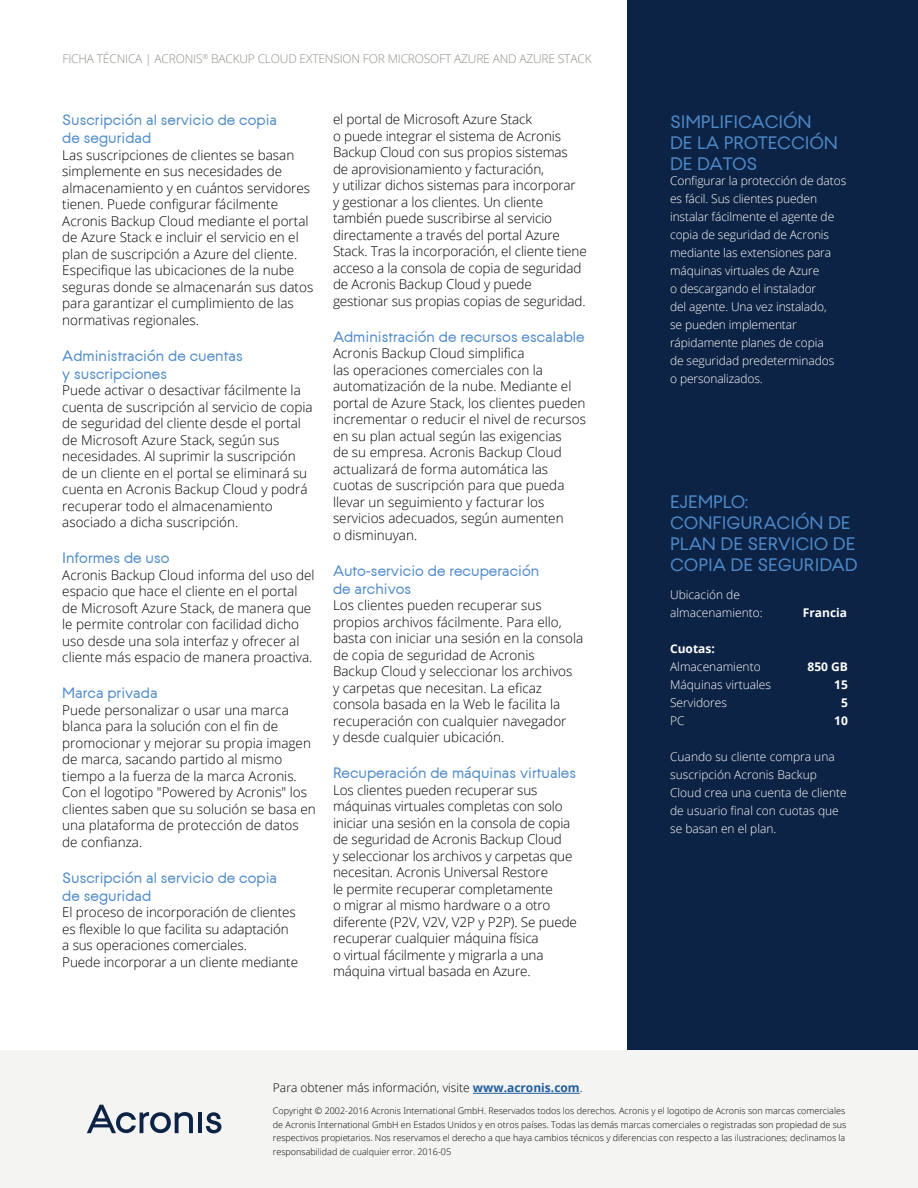
<style>
.page{position:relative;width:918px;height:1188px;background:#fff}
.page>*{position:absolute;margin:0;border:0;box-sizing:border-box;transform-origin:0 0}
.t1{font:18px/21px "Acronis";color:#4e8ac9}
.t2{font:15px/18px "Acronis";color:#4e8ac9}
.t3{font:300 13.5px/16.5px "Open Sans";color:#000}
.t4{font:300 12px/18px "Open Sans";letter-spacing:-.01em;color:#fff}
.t5{font:300 12px "Open Sans";letter-spacing:-.015em;color:#918e88}
.t6{font:300 12px "Open Sans";color:#000}
.t7{font:700 12px "Open Sans";color:#fff}
.t8{font:300 9px/13.5px "Open Sans";color:#000}
.s1{font-weight:700;color:#215e9e}
</style>
<div class="page">
<div style="left:627px;top:0;width:291px;height:1188px;background:#0d2345"></div>
<div style="left:0;top:1050px;width:918px;height:138px;background:#f4f4f3"></div>
<hr style="left:473px;top:1093px;width:107px;height:1px;background:#215e9e">
<hr style="left:198px;top:1113px;width:4px;height:20px;background:#0d2345">
<svg style="left:206px;top:1112px;width:16px;height:21px"></svg>
<svg style="left:87px;top:1105px;width:106px;height:28px"></svg>
<p class="t5" style="left:63px;top:51px;width:531px">FICHA TÉCNICA | ACRONIS<sup>®</sup> BACKUP CLOUD EXTENSION FOR MICROSOFT AZURE AND AZURE STACK</p>
<p class="t2" style="left:62px;top:111px;width:216px">Suscripción al servicio de copia de seguridad</p>
<p class="t3" style="left:62px;top:146px;width:253px">Las suscripciones de clientes se basan simplemente en sus necesidades de almacenamiento y en cuántos servidores tienen. Puede configurar fácilmente Acronis Backup Cloud mediante el portal de Azure Stack e incluir el servicio en el plan de suscripción a Azure del cliente.<br>Especifique las ubicaciones de la nube seguras donde se almacenarán sus datos para garantizar el cumplimiento de las normativas regionales.</p>
<p class="t2" style="left:62px;top:347px;width:182px">Administración de cuentas y suscripciones</p>
<p class="t3" style="left:62px;top:382px;width:252px">Puede activar o desactivar fácilmente la cuenta de suscripción al servicio de copia de seguridad del cliente desde el portal de Microsoft Azure Stack, según sus necesidades. Al suprimir la suscripción de un cliente en el portal se eliminará su cuenta en Acronis Backup Cloud y podrá recuperar todo el almacenamiento asociado a dicha suscripción.</p>
<p class="t2" style="left:62px;top:549px;width:109px">Informes de uso</p>
<p class="t3" style="left:62px;top:566px;width:254px">Acronis Backup Cloud informa del uso del espacio que hace el cliente en el portal de Microsoft Azure Stack, de manera que le permite controlar con facilidad dicho uso desde una sola interfaz y ofrecer al cliente más espacio de manera proactiva.</p>
<p class="t2" style="left:62px;top:684px;width:97px">Marca privada</p>
<p class="t3" style="left:62px;top:701px;width:255px">Puede personalizar o usar una marca blanca para la solución con el fin de promocionar y mejorar su propia imagen de marca, sacando partido al mismo tiempo a la fuerza de la marca Acronis.<br>Con el logotipo "Powered by Acronis" los clientes saben que su solución se basa en una plataforma de protección de datos de confianza.</p>
<p class="t2" style="left:62px;top:869px;width:216px">Suscripción al servicio de copia de seguridad</p>
<p class="t3" style="left:62px;top:904px;width:237px">El proceso de incorporación de clientes es flexible lo que facilita su adaptación a sus operaciones comerciales.<br>Puede incorporar a un cliente mediante</p>
<p class="t3" style="left:333px;top:111px;width:255px">el portal de Microsoft Azure Stack<br>o puede integrar el sistema de Acronis Backup Cloud con sus propios sistemas<br>de aprovisionamiento y facturación,<br>y utilizar dichos sistemas para incorporar<br>y gestionar a los clientes. Un cliente también puede suscribirse al servicio directamente a través del portal Azure Stack. Tras la incorporación, el cliente tiene acceso a la consola de copia de seguridad de Acronis Backup Cloud y puede gestionar sus propias copias de seguridad.</p>
<p class="t2" style="left:333px;top:328px;width:253px">Administración de recursos escalable</p>
<p class="t3" style="left:333px;top:345px;width:255px">Acronis Backup Cloud simplifica<br>las operaciones comerciales con la automatización de la nube. Mediante el portal de Azure Stack, los clientes pueden incrementar o reducir el nivel de recursos en su plan actual según las exigencias<br>de su empresa. Acronis Backup Cloud actualizará de forma automática las cuotas de suscripción para que pueda llevar un seguimiento y facturar los servicios adecuados, según aumenten<br>o disminuyan.</p>
<p class="t2" style="left:333px;top:562px;width:208px">Auto-servicio de recuperación de archivos</p>
<p class="t3" style="left:333px;top:597px;width:252px">Los clientes pueden recuperar sus propios archivos fácilmente. Para ello, basta con iniciar una sesión en la consola de copia de seguridad de Acronis<br>Backup Cloud y seleccionar los archivos<br>y carpetas que necesitan. La eficaz consola basada en la Web le facilita la recuperación con cualquier navegador<br>y desde cualquier ubicación.</p>
<p class="t2" style="left:333px;top:765px;width:245px">Recuperación de máquinas virtuales</p>
<p class="t3" style="left:333px;top:781px;width:246px">Los clientes pueden recuperar sus máquinas virtuales completas con solo iniciar una sesión en la consola de copia de seguridad de Acronis Backup Cloud<br>y seleccionar los archivos y carpetas que necesitan. Acronis Universal Restore<br>le permite recuperar completamente<br>o migrar al mismo hardware o a otro diferente (P2V, V2V, V2P y P2P). Se puede recuperar cualquier máquina física<br>o virtual fácilmente y migrarla a una máquina virtual basada en Azure.</p>
<h1 class="t1" style="left:670px;top:111px;width:169px">SIMPLIFICACIÓN<br>DE LA PROTECCIÓN<br>DE DATOS</h1>
<p class="t4" style="left:670px;top:171px;width:178px">Configurar la protección de datos es fácil. Sus clientes pueden instalar fácilmente el agente de copia de seguridad de Acronis mediante las extensiones para máquinas virtuales de Azure<br>o descargando el instalador<br>del agente. Una vez instalado,<br>se pueden implementar rápidamente planes de copia<br>de seguridad predeterminados<br>o personalizados.</p>
<h1 class="t1" style="left:670px;top:491px;width:189px">EJEMPLO:<br>CONFIGURACIÓN DE<br>PLAN DE SERVICIO DE<br>COPIA DE SEGURIDAD</h1>
<p class="t4" style="left:670px;top:586px;width:94px">Ubicación de almacenamiento:</p>
<p class="t7" style="left:803px;top:604px;width:46px">Francia</p>
<p class="t7" style="left:670px;top:640px;width:46px">Cuotas:</p>
<p class="t4" style="left:670px;top:658px;width:92px">Almacenamiento</p>
<p class="t7" style="left:808px;top:658px;width:42px">850 GB</p>
<p class="t4" style="left:670px;top:676px;width:103px">Máquinas virtuales</p>
<p class="t7" style="left:834px;top:676px;width:15px">15</p>
<p class="t4" style="left:670px;top:694px;width:59px">Servidores</p>
<p class="t7" style="left:841px;top:694px;width:8px">5</p>
<p class="t4" style="left:670px;top:712px;width:16px">PC</p>
<p class="t7" style="left:834px;top:712px;width:15px">10</p>
<p class="t4" style="left:670px;top:748px;width:178px">Cuando su cliente compra una suscripción Acronis Backup<br>Cloud crea una cuenta de cliente de usuario final con cuotas que se basan en el plan.</p>
<p class="t6" style="left:273px;top:1080px;width:311px">Para obtener más información, visite <span class="s1">www.acronis.com</span>.</p>
<p class="t8" style="left:273px;top:1104px;width:575px">Copyright © 2002-2016 Acronis International GmbH. Reservados todos los derechos. Acronis y el logotipo de Acronis son marcas comerciales de Acronis International GmbH en Estados Unidos y en otros países. Todas las demás marcas comerciales o registradas son propiedad de sus respectivos propietarios. Nos reservamos el derecho a que haya cambios técnicos y diferencias con respecto a las ilustraciones; declinamos la responsabilidad de cualquier error. 2016-05</p>
</div>
